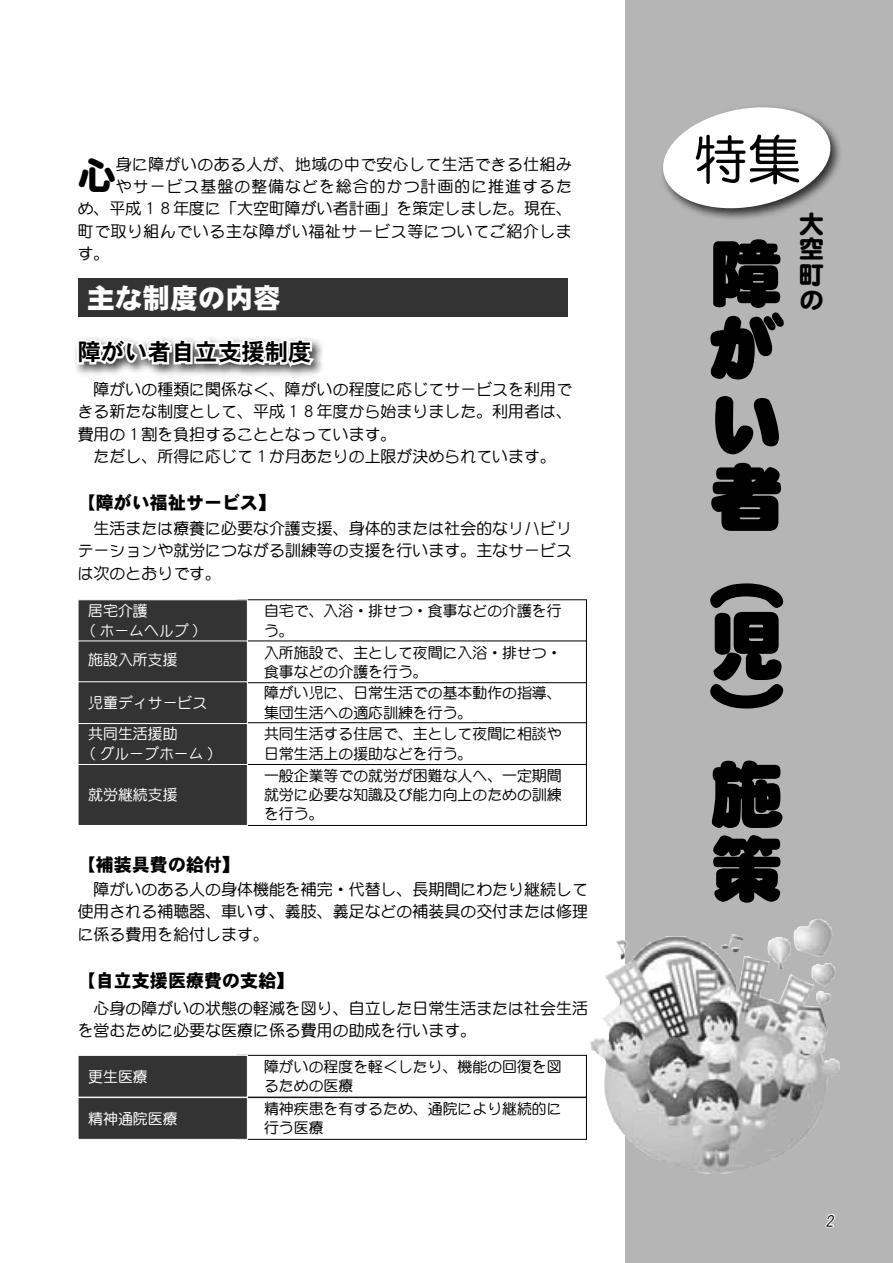
<style>
.page{position:relative;width:893px;height:1263px;background:#fff}
.page>*{position:absolute;margin:0;border:0;box-sizing:border-box;transform-origin:0 0}
.t1{font:74.4px/74.4px "DF Maru Gothic SU WIN RKSJ H";color:#000}
.t2{font:53.1px "DF Maru Gothic Md WIN RKSJ H";color:#000}
.t3{font:38.25px "DF Maru Gothic SB WIN RKSJ H";color:#000}
.t4{font:27.6px "DF Gothic EB WIN RKSJ H";color:#fff}
.t5{font:25.5px/25.5px "DF Maru Gothic SB WIN RKSJ H";color:#000;text-align:justify}
.t6{font:23.4px "DFHS Gothic W7 WIN RKSJ H";color:#000}
.t7{font:18px "DFHS Gothic W9 WIN RKSJ H";color:#000}
.t8{font:15.9px/22.4px "DF Maru Gothic Md WIN RKSJ H";color:#000;text-align:justify}
.t9{font:15.9px "DF Maru Gothic Md WIN RKSJ H";letter-spacing:.025em;color:#000}
.t10{font:italic 15.9px "DF Maru Gothic Md WIN RKSJ H";color:#000}
.t11{font:14.85px/19.2px "DF Maru Gothic Md WIN RKSJ H";color:#000}
.t12{font:14.85px/31.3px "DF Maru Gothic Md WIN RKSJ H";color:#fff}
.s1{font-family:"DFPOP1 W9 WINP RKSJ H"}
</style>
<div class="page">
<div style="left:625px;top:0;width:268px;height:1263px;background:#b5b5b5"></div>
<div style="left:658px;top:103px;width:184px;height:117px;background:#000;opacity:.75"></div>
<svg style="left:659px;top:103px;width:176px;height:111px"></svg>
<img style="left:590px;top:919px;width:245px;height:255px">
<div style="left:237px;top:763px;width:350px;height:63px;border:1px solid #000"></div>
<div style="left:237px;top:640px;width:350px;height:43px;border:1px solid #000"></div>
<div style="left:237px;top:722px;width:350px;height:43px;border:1px solid #000"></div>
<div style="left:78px;top:599px;width:170px;height:227px;background:#333"></div>
<div style="left:237px;top:1055px;width:350px;height:42px;border:1px solid #000"></div>
<div style="left:237px;top:1097px;width:350px;height:43px;border:1px solid #000"></div>
<svg style="left:78px;top:1054px;width:170px;height:86px;background:#3f3f3f"></svg>
<div style="left:72px;top:334px;width:253px;height:43px;background:#000;opacity:.75"></div>
<svg style="left:75px;top:335px;width:244px;height:37px"></svg>
<div style="left:78px;top:279px;width:489px;height:38px;background:#333"></div>
<svg style="left:825px;top:1213px;width:11px;height:15px"></svg>
<p class="t9" style="left:116px;top:156px;width:457px">身に障がいのある人が、地域の中で安心して生活できる仕組み</p>
<h3 class="t3" style="left:78px;top:156px;width:40px">心</h3>
<p class="t8" style="left:78px;top:175px;width:496px;text-indent:38px">やサービス基盤の整備などを総合的かつ計画的に推進するため、平成１８年度に「大空町障がい者計画」を策定しました。現在、町で取り組んでいる主な障がい福祉サービス等についてご紹介します。</p>
<h3 class="t4" style="left:87px;top:284px;width:195px">主な制度の内容</h3>
<h3 class="t6" style="left:78px;top:340px;width:235px">障がい者自立支援制度</h3>
<p class="t8" style="left:78px;top:378px;width:496px;text-align:left">　障がいの種類に関係なく、障がいの程度に応じてサービスを利用できる新たな制度として、平成１８年度から始まりました。利用者は、費用の１割を負担することとなっています。<br>　ただし、所得に応じて１か月あたりの上限が決められています。</p>
<p class="t7" style="left:78px;top:494px;width:200px"><span class="s1">【</span>障がい福祉サービス【</p>
<p class="t8" style="left:78px;top:517px;width:496px">　生活または療養に必要な介護支援、身体的または社会的なリハビリテーションや就労につながる訓練等の支援を行います。主なサービスは次のとおりです。</p>
<p class="t12" style="left:88px;top:601px;width:113px;line-height:19.2px">居宅介護<br>( ホームヘルプ (</p>
<p class="t12" style="left:88px;top:644px;width:91px">施設入所支援</p>
<p class="t12" style="left:88px;top:687px;width:121px">児童ディサービス共同生活援助</p>
<p class="t12" style="left:88px;top:737px;width:128px">( グループホーム (</p>
<p class="t12" style="left:88px;top:779px;width:91px">就労継続支援</p>
<p class="t7" style="left:78px;top:855px;width:164px"><span class="s1">【</span>補装具費の給付【</p>
<p class="t11" style="left:264px;top:601px;width:299px">自宅で、入浴・排せつ・食事などの介護を行う。</p>
<p class="t11" style="left:264px;top:643px;width:299px">入所施設で、主として夜間に入浴・排せつ・</p>
<p class="t11" style="left:264px;top:662px;width:165px">食事などの介護を行う。</p>
<p class="t11" style="left:264px;top:683px;width:299px">障がい児に、日常生活での基本動作の指導、集団生活への適応訓練を行う。</p>
<p class="t11" style="left:264px;top:724px;width:299px">共同生活する住居で、主として夜間に相談や日常生活上の援助などを行う。</p>
<p class="t11" style="left:264px;top:766px;width:299px;text-align:justify">一般企業等での就労が困難な人へ、一定期間就労に必要な知識及び能力向上のための訓練を行う。</p>
<p class="t8" style="left:78px;top:878px;width:512px">　障がいのある人の身体機能を補完・代替し、長期間にわたり継続して使用される補聴器、車いす、義肢、義足などの補装具の交付または修理に係る費用を給付します。</p>
<p class="t7" style="left:78px;top:971px;width:218px"><span class="s1">【</span>自立支援医療費の支給【</p>
<p class="t8" style="left:78px;top:997px;width:512px">　心身の障がいの状態の軽減を図り、自立した日常生活または社会生活を営むために必要な医療に係る費用の助成を行います。</p>
<p class="t12" style="left:88px;top:1060px;width:61px">更生医療</p>
<p class="t12" style="left:88px;top:1103px;width:91px">精神通院医療</p>
<p class="t11" style="left:264px;top:1057px;width:299px">障がいの程度を軽くしたり、機能の回復を図るための医療</p>
<p class="t11" style="left:264px;top:1099px;width:299px">精神疾患を有するため、通院により継続的に</p>
<p class="t11" style="left:264px;top:1118px;width:61px">行う医療</p>
<h2 class="t2" style="left:695px;top:133px;width:108px">特集</h2>
<h1 class="t1" style="left:709px;top:237px;width:76px;text-align:justify">障がい者</h1>
<h3 class="t5" style="left:799px;top:211px;width:26px">大空町の</h3>
<h1 class="t1" style="left:709px;top:534px;width:75px">（</h1>
<h1 class="t1" style="left:709px;top:609px;width:74px">児</h1>
<h1 class="t1" style="left:709px;top:683px;width:75px">）</h1>
<h1 class="t1" style="left:709px;top:758px;width:74px">施策</h1>
<p class="t10" style="left:825px;top:1213px;width:12px">2</p>
</div>
